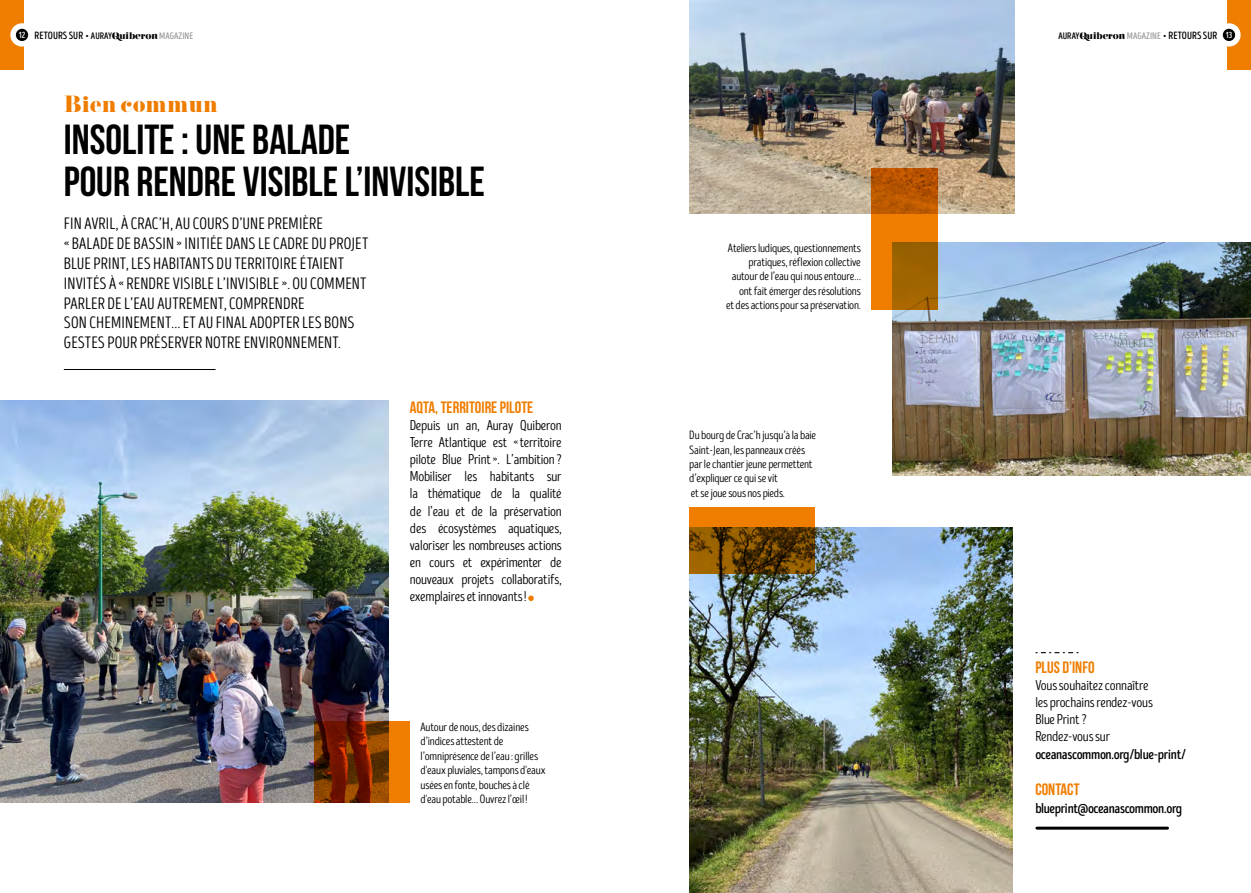
<style>
.page{position:relative;width:1251px;height:893px;background:#fff}
.page>*{position:absolute;margin:0;border:0;box-sizing:border-box;transform-origin:0 0}
.Titre{font:42px/42px "Bebas Neue";color:#000}
.sur-titre{font:21px "Pistilli";color:#ef7d00}
.Chapeau{font:16.5px/19.8px "Intro Head R Base";letter-spacing:.01em;color:#000}
.Inter_titre{font:16.5px "Bebas Neue";color:#ef7d00}
.Texte_courant{font:14.25px/17.1px "Intro Head R Base";letter-spacing:-.02em;color:#000;text-align:justify}
.Plus_infos{font:14.25px/17.1px "Intro Head R Base";letter-spacing:-.015em;color:#000}
.Plus_infos-2{font:14.25px "Intro Head B Base";letter-spacing:-.03em;color:#000}
.Legende{font:12px/14.4px "Intro Head R Base";letter-spacing:-.01em;color:#000}
.t1{font:10.5px "Intro Head B Base";letter-spacing:.01em;color:#000}
.s1{font-size:9px;color:#fff}
.s2{font-size:9.45px}
.s3{font-family:"Nouvelle Vague";font-weight:900;font-size:9.45px}
.s4{font-size:9.45px;color:#9d9d9c}
.s5{font-family:"Intro Head B Base"}
</style>
<div class="page">
<div style="left:1227px;top:0;width:23px;height:70px;background:#ef7d00"></div>
<div style="left:1216px;top:23px;width:24px;height:24px;background:#fff;border-radius:50%"></div>
<div style="left:1222px;top:29px;width:12px;height:12px;background:#000;border-radius:50%"></div>
<div style="left:0;top:0;width:23px;height:70px;background:#ef7d00"></div>
<div style="left:10px;top:23px;width:24px;height:24px;background:#fff;border-radius:50%"></div>
<div style="left:16px;top:29px;width:12px;height:12px;background:#000;border-radius:50%"></div>
<img style="left:892px;top:243px;width:358px;height:232px">
<img style="left:0;top:401px;width:388px;height:402px">
<svg style="left:1035px;top:652px;width:44px;height:1px"></svg>
<hr style="left:1036px;top:827px;width:131px;height:3px;background:#000">
<img style="left:689px;top:527px;width:323px;height:366px">
<svg style="left:314px;top:722px;width:96px;height:81px;background:#8e3a00"></svg>
<img style="left:689px;top:0;width:324px;height:214px">
<hr style="left:64px;top:369px;width:151px;height:1px;background:#000">
<svg style="left:528px;top:595px;width:5px;height:6px"></svg>
<svg style="left:871px;top:168px;width:67px;height:141px;background:#c26700"></svg>
<svg style="left:689px;top:507px;width:126px;height:67px;background:#915300"></svg>
<p class="t1" style="left:19px;top:30px;width:176px"><span class="s1">12</span> RETOURS SUR <span class="s2">• AURAY</span><span class="s3">Quiberon</span> <span class="s4">MAGAZINE</span></p>
<p class="t1" style="left:1058px;top:30px;width:175px"><span class="s2">AURAY</span><span class="s3">Quiberon</span><span class="s4">MAGAZINE</span> <span class="s2">•</span> RETOURS SUR <span class="s1">13</span></p>
<p class="sur-titre" style="left:64px;top:91px;width:156px">Bien commun</p>
<p class="Titre" style="left:64px;top:118px;width:422px">INSOLITE : UNE BALADE<br>POUR RENDRE VISIBLE L’INVISIBLE</p>
<p class="Chapeau" style="left:64px;top:214px;width:306px">FIN AVRIL, À CRAC’H, AU COURS D’UNE PREMIÈRE<br>« BALADE DE BASSIN » INITIÉE DANS LE CADRE DU PROJET BLUE PRINT, LES HABITANTS DU TERRITOIRE ÉTAIENT INVITÉS À « RENDRE VISIBLE L’INVISIBLE ». OU COMMENT PARLER DE L’EAU AUTREMENT, COMPRENDRE<br>SON CHEMINEMENT… ET AU FINAL ADOPTER LES BONS GESTES POUR PRÉSERVER NOTRE ENVIRONNEMENT.</p>
<p class="Inter_titre" style="left:410px;top:398px;width:125px">AQTA, TERRITOIRE PILOTE</p>
<p class="Texte_courant" style="left:410px;top:417px;width:153px">Depuis un an, Auray Quiberon Terre Atlantique est «territoire pilote Blue Print». L’ambition?<br>Mobiliser les habitants sur la thématique de la qualité de l’eau et de la préservation des écosystèmes aquatiques, valoriser les nombreuses actions en cours et expérimenter de nouveaux projets collaboratifs, exemplaires et innovants!</p>
<p class="Legende" style="left:420px;top:720px;width:127px">Autour de nous, des dizaines d’indices attestent de l’omniprésence de l’eau: grilles d'eaux pluviales, tampons d'eaux usées en fonte, bouches à clé d'eau potable… Ouvrez l’œil !</p>
<p class="Legende" style="left:726px;top:241px;width:136px;text-align:right">Ateliers ludiques, questionnements pratiques, réflexion collective autour de l’eau qui nous entoure… ont fait émerger des résolutions<br>et des actions pour sa préservation.</p>
<p class="Legende" style="left:689px;top:428px;width:128px">Du bourg de Crac’h jusqu’à la baie<br>Saint-Jean, les panneaux créés par le chantier jeune permettent d’expliquer ce qui se vit<br>et se joue sous nos pieds.</p>
<p class="Inter_titre" style="left:1035px;top:658px;width:61px">PLUS D’INFO</p>
<p class="Plus_infos" style="left:1035px;top:677px;width:152px">Vous souhaitez connaître<br>les prochains rendez-vous<br>Blue Print ?<br>Rendez-vous sur <span class="s5">oceanascommon.org/blue-print/</span></p>
<p class="Inter_titre" style="left:1035px;top:781px;width:46px">CONTACT</p>
<p class="Plus_infos-2" style="left:1035px;top:799px;width:148px">blueprint@oceanascommon.org</p>
</div>
